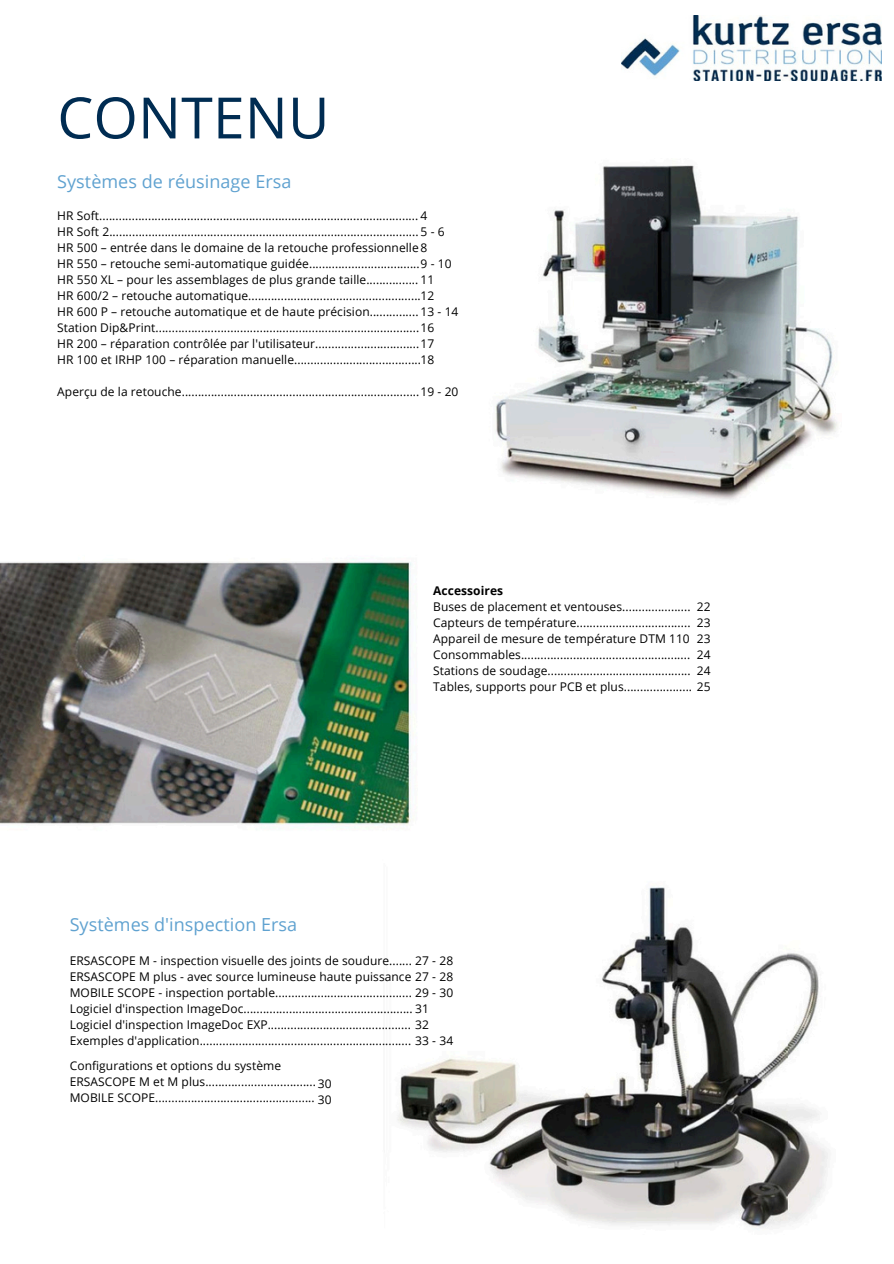
<style>
.page{position:relative;width:894px;height:1264px;background:#fff}
.page>*{position:absolute;margin:0;border:0;box-sizing:border-box;transform-origin:0 0}
.t1{font:57px "Open Sans";letter-spacing:.005em;color:#002c52}
.t2{font:18px "Open Sans";color:#60a2d0}
.t3{font:12px "Open Sans";letter-spacing:.005em;color:#000}
.t4{font:700 12px "Open Sans";letter-spacing:.005em;color:#000}
</style>
<div class="page">
<img style="left:0;top:165px;width:838px;height:1064px">
<img style="left:621px;top:15px;width:260px;height:65px">
<h1 class="t1" style="left:57px;top:77px;width:273px">CONTENU</h1>
<h2 class="t2" style="left:57px;top:169px;width:235px">Systèmes de réusinage Ersa</h2>
<p class="t3" style="left:57px;top:207px;width:371px">HR Soft.................................................................................................. 4</p>
<p class="t3" style="left:57px;top:223px;width:389px">HR Soft 2............................................................................................... 5 - 6</p>
<p class="t3" style="left:57px;top:239px;width:371px">HR 500 – entrée dans le domaine de la retouche professionnelle8</p>
<p class="t3" style="left:57px;top:255px;width:395px">HR 550 – retouche semi-automatique guidée..................................9 - 10</p>
<p class="t3" style="left:57px;top:271px;width:378px">HR 550 XL – pour les assemblages de plus grande taille................ 11</p>
<p class="t3" style="left:57px;top:287px;width:378px">HR 600/2 – retouche automatique.....................................................12</p>
<p class="t3" style="left:57px;top:303px;width:402px">HR 600 P – retouche automatique et de haute précision............... 13 - 14</p>
<p class="t3" style="left:57px;top:319px;width:378px">Station Dip&amp;Print.................................................................................16</p>
<p class="t3" style="left:57px;top:335px;width:378px">HR 200 – réparation contrôlée par l'utilisateur................................17</p>
<p class="t3" style="left:57px;top:351px;width:378px">HR 100 et IRHP 100 – réparation manuelle.......................................18</p>
<p class="t3" style="left:57px;top:383px;width:402px">Aperçu de la retouche.........................................................................19 - 20</p>
<p class="t2" style="left:70px;top:912px;width:229px">Systèmes d'inspection Ersa</p>
<p class="t4" style="left:433px;top:581px;width:71px">Accessoires</p>
<p class="t3" style="left:433px;top:597px;width:259px">Buses de placement et ventouses.....................</p>
<p class="t3" style="left:433px;top:613px;width:259px">Capteurs de température...................................</p>
<p class="t3" style="left:433px;top:629px;width:258px">Appareil de mesure de température DTM 110</p>
<p class="t3" style="left:433px;top:645px;width:258px">Consommables....................................................</p>
<p class="t3" style="left:433px;top:661px;width:259px">Stations de soudage............................................</p>
<p class="t3" style="left:433px;top:677px;width:279px">Tables, supports pour PCB et plus..................... 25</p>
<p class="t3" style="left:696px;top:597px;width:15px">22</p>
<p class="t3" style="left:696px;top:613px;width:15px">23</p>
<p class="t3" style="left:696px;top:629px;width:15px">23</p>
<p class="t3" style="left:696px;top:645px;width:15px">24</p>
<p class="t3" style="left:696px;top:661px;width:15px">24</p>
<h2 class="t3" style="left:70px;top:951px;width:385px">ERSASCOPE M - inspection visuelle des joints de soudure....... 27 - 28</h2>
<p class="t3" style="left:70px;top:967px;width:385px">ERSASCOPE M plus - avec source lumineuse haute puissance 27 - 28</p>
<p class="t3" style="left:70px;top:983px;width:385px">MOBILE SCOPE - inspection portable.......................................... 29 - 30</p>
<p class="t3" style="left:70px;top:999px;width:361px">Logiciel d'inspection ImageDoc.................................................... 31</p>
<p class="t3" style="left:70px;top:1015px;width:361px">Logiciel d'inspection ImageDoc EXP............................................ 32</p>
<p class="t3" style="left:70px;top:1031px;width:385px">Exemples d'application................................................................. 33 - 34</p>
<p class="t3" style="left:70px;top:1057px;width:213px">Configurations et options du système</p>
<p class="t3" style="left:70px;top:1073px;width:248px">ERSASCOPE M et M plus..................................</p>
<p class="t3" style="left:70px;top:1089px;width:246px">MOBILE SCOPE.................................................</p>
<p class="t3" style="left:317px;top:1074px;width:15px">30</p>
<p class="t3" style="left:317px;top:1090px;width:15px">30</p>
</div>
